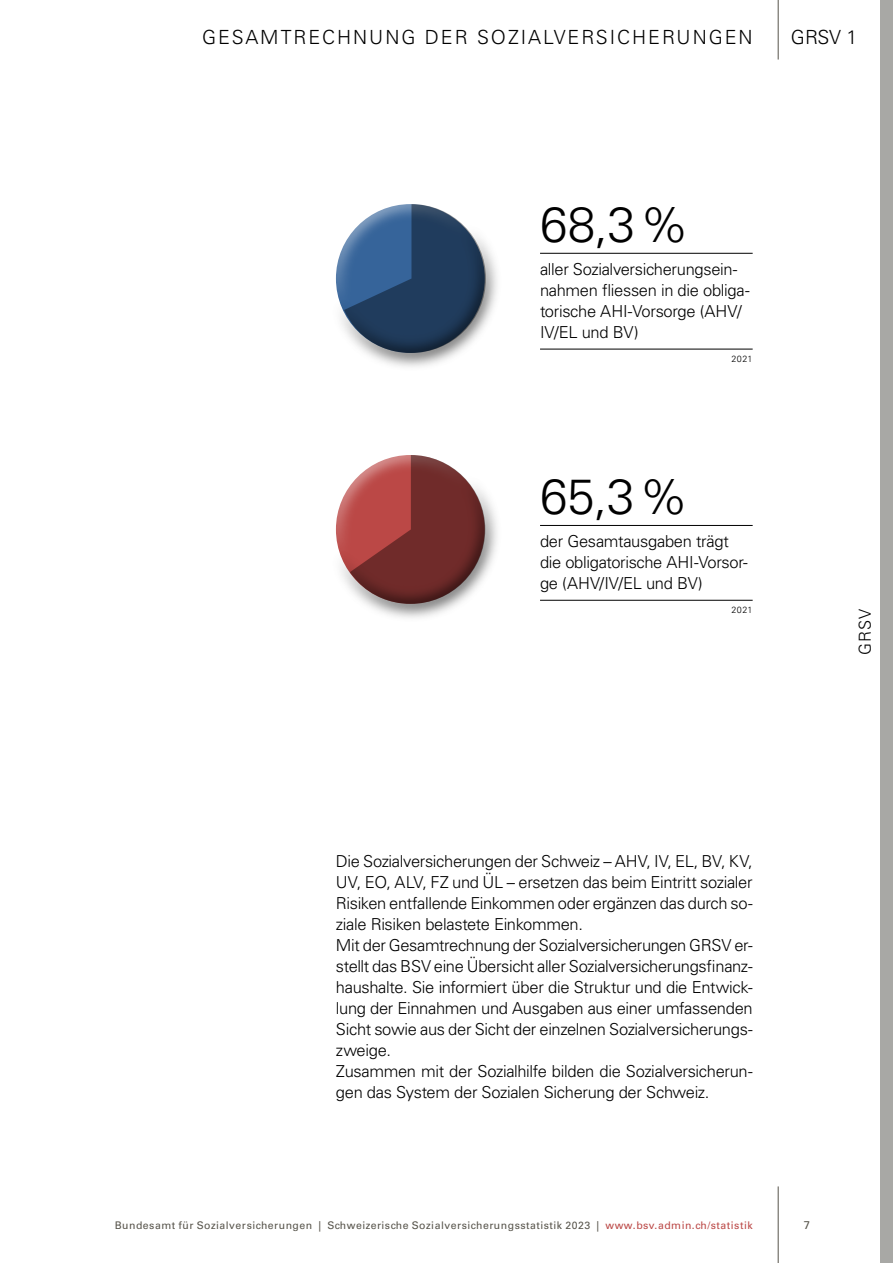
<style>
.page{position:relative;width:893px;height:1263px;background:#fff}
.page>*{position:absolute;margin:0;border:0;box-sizing:border-box;transform-origin:0 0}
.t1{font:300 49.5px "Univers LT Std";color:#000}
.t2{font:300 19.5px "Univers LT Std";letter-spacing:.1em;color:#000}
.t3{font:300 16.5px/21px "Univers LT Std";letter-spacing:-.02em;color:#000}
.t4{font:11.25px "Univers LT Std";color:#57544b}
.t5{font:10.5px "Univers LT Std";letter-spacing:.045em;color:#57544b}
.t6{font:300 9px "Univers LT Std";letter-spacing:.05em;color:#000}
.s1{color:#bb4846}
</style>
<div class="page">
<hr style="left:778px;top:0;width:1px;height:60px;background:#57544b">
<hr style="left:778px;top:1186px;width:1px;height:77px;background:#57544b">
<div style="left:880px;top:0;width:13px;height:1263px;background:#a8a8a5"></div>
<hr style="left:540px;top:253px;width:213px;height:1px;background:#000">
<hr style="left:540px;top:349px;width:213px;height:1px;background:#000">
<hr style="left:540px;top:525px;width:213px;height:1px;background:#000">
<hr style="left:540px;top:600px;width:213px;height:1px;background:#000">
<div style="left:329px;top:222px;width:174px;height:150px;background:#000;opacity:.75"></div>
<div style="left:329px;top:472px;width:174px;height:151px;background:#000;opacity:.75"></div>
<svg style="left:344px;top:204px;width:142px;height:149px;background:#4d6785"></svg>
<svg style="left:350px;top:455px;width:135px;height:149px;background:#965352"></svg>
<p class="t2" style="left:202px;top:25px;width:552px">GESAMTRECHNUNG DER SOZIALVERSICHERUNGEN</p>
<p class="t2" style="left:791px;top:25px;width:68px">GRSV 1</p>
<h1 class="t1" style="left:540px;top:195px;width:151px">68,3%</h1>
<p class="t3" style="left:540px;top:259px;width:211px">aller Sozialversicherungsein&shy;nahmen fliessen in die obliga&shy;torische AHI-Vorsorge (AHV/<br>IV/EL und BV)</p>
<p class="t6" style="left:731px;top:353px;width:23px">2021</p>
<h1 class="t1" style="left:540px;top:467px;width:150px">65,3%</h1>
<p class="t3" style="left:540px;top:531px;width:209px">der Gesamtausgaben trägt die obligatorische AHI-Vorsor&shy;ge (AHV/IV/EL und BV)</p>
<p class="t6" style="left:731px;top:604px;width:23px">2021</p>
<p class="t3" style="left:855px;top:655px;width:47px;rotate:-90deg">GRSV</p>
<p class="t3" style="left:336px;top:850px;width:418px">Die Sozialversicherungen der Schweiz – AHV, IV, EL, BV, KV, UV, EO, ALV, FZ und ÜL – ersetzen das beim Eintritt sozialer Risiken entfallende Einkommen oder ergänzen das durch so&shy;ziale Risiken belastete Einkommen.<br>Mit der Gesamtrechnung der Sozialversicherungen GRSV er&shy;stellt das BSV eine Übersicht aller Sozialversicherungsfinanz&shy;haushalte. Sie informiert über die Struktur und die Entwick&shy;lung der Einnahmen und Ausgaben aus einer umfassenden Sicht sowie aus der Sicht der einzelnen Sozialversicherungs&shy;zweige.<br>Zusammen mit der Sozialhilfe bilden die Sozialversicherun&shy;gen das System der Sozialen Sicherung der Schweiz.</p>
<p class="t5" style="left:115px;top:1218px;width:639px">Bundesamt für Sozialversicherungen | Schweizerische Sozialversicherungsstatistik 2023 | <span class="s1">www.bsv.admin.ch/statistik</span></p>
<p class="t4" style="left:804px;top:1218px;width:8px">7</p>
</div>
